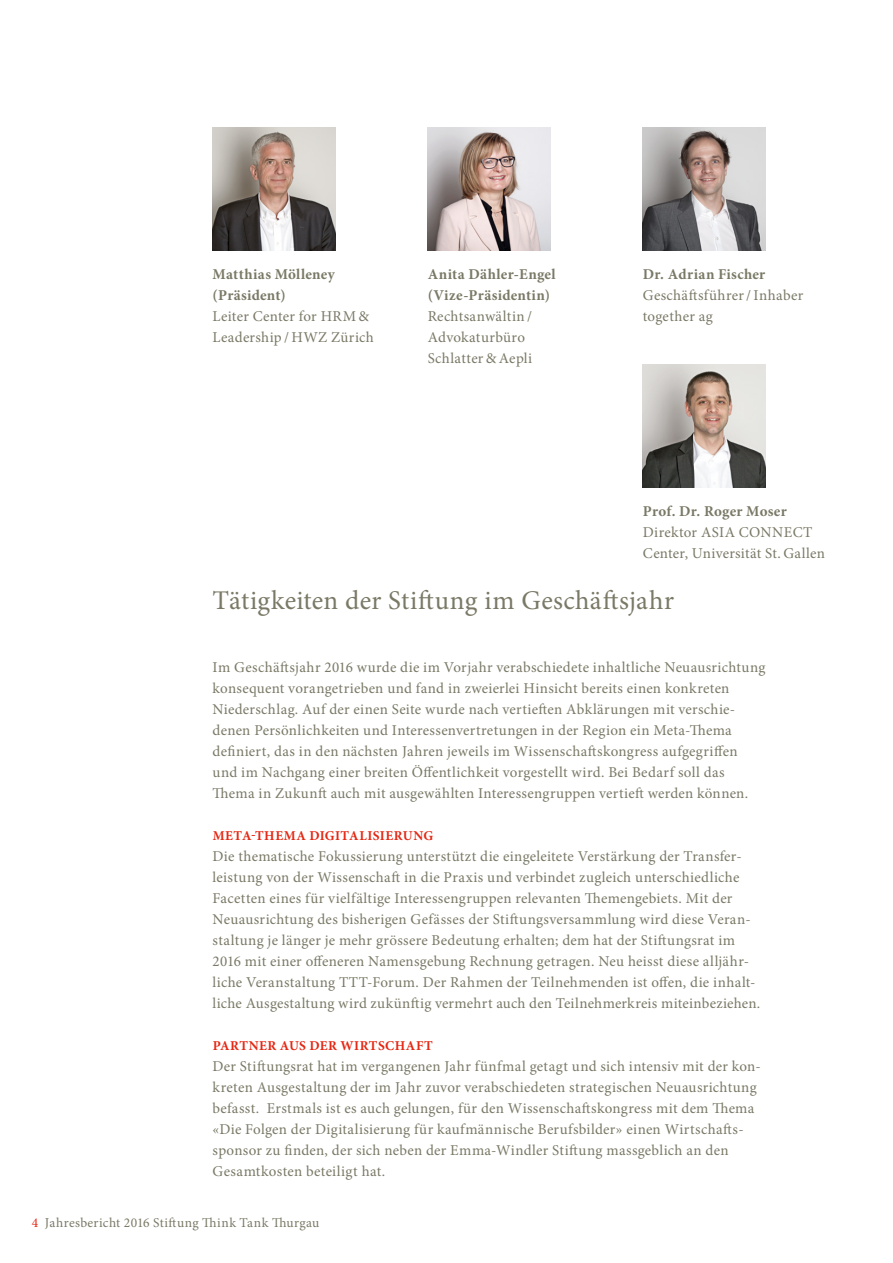
<style>
.page{position:relative;width:893px;height:1263px;background:#fff}
.page>*{position:absolute;margin:0;border:0;box-sizing:border-box;transform-origin:0 0}
.t1{font:27px "Minion Pro";letter-spacing:.01em;color:#7a7966}
.t2{font:15px/21px "Minion Pro";letter-spacing:.02em;color:#7a7966}
.t3{font:700 15px/21px "Minion Pro";letter-spacing:.02em;color:#7a7966}
.t4{font:700 13.5px "Minion Pro";letter-spacing:.035em;color:#e52713}
.t5{font:13.5px "Minion Pro";letter-spacing:.025em;color:#7a7966}
.s1{color:#e52713}
</style>
<div class="page">
<img style="left:428px;top:128px;width:122px;height:122px">
<img style="left:213px;top:128px;width:122px;height:122px">
<img style="left:643px;top:128px;width:122px;height:122px">
<img style="left:643px;top:365px;width:122px;height:122px">
<p class="t3" style="left:213px;top:264px;width:124px">Matthias Mölleney (Präsident)</p>
<p class="t2" style="left:213px;top:306px;width:163px">Leiter Center for HRM &amp;<br>Leadership / HWZ Zürich</p>
<p class="t3" style="left:428px;top:264px;width:129px">Anita Dähler-Engel (Vize-Präsidentin)</p>
<p class="t2" style="left:428px;top:306px;width:106px">Rechtsanwältin /<br>Advokaturbüro<br>Schlatter &amp; Aepli</p>
<p class="t3" style="left:643px;top:264px;width:124px">Dr. Adrian Fischer</p>
<p class="t2" style="left:643px;top:285px;width:162px">Geschäftsführer/Inhaber together ag</p>
<p class="t3" style="left:643px;top:501px;width:145px">Prof. Dr. Roger Moser</p>
<p class="t2" style="left:643px;top:522px;width:184px">Direktor ASIA CONNECT<br>Center, Universität St. Gallen</p>
<h1 class="t1" style="left:213px;top:582px;width:463px">Tätigkeiten der Stiftung im Geschäftsjahr</h1>
<p class="t2" style="left:213px;top:657px;width:554px">Im Geschäftsjahr 2016 wurde die im Vorjahr verabschiedete inhaltliche Neuausrichtung konsequent vorangetrieben und fand in zweierlei Hinsicht bereits einen konkreten Niederschlag. Auf der einen Seite wurde nach vertieften Abklärungen mit verschie&shy;denen Persönlichkeiten und Interessenvertretungen in der Region ein Meta-Thema definiert, das in den nächsten Jahren jeweils im Wissenschaftskongress aufgegriffen und im Nachgang einer breiten Öffentlichkeit vorgestellt wird. Bei Bedarf soll das Thema in Zukunft auch mit ausgewählten Interessengruppen vertieft werden können.</p>
<p class="t4" style="left:213px;top:826px;width:222px">META-THEMA DIGITALISIERUNG</p>
<p class="t2" style="left:213px;top:846px;width:549px">Die thematische Fokussierung unterstützt die eingeleitete Verstärkung der Transfer&shy;leistung von der Wissenschaft in die Praxis und verbindet zugleich unterschiedliche Facetten eines für vielfältige Interessengruppen relevanten Themengebiets. Mit der Neuausrichtung des bisherigen Gefässes der Stiftungsversammlung wird diese Veran&shy;staltung je länger je mehr grössere Bedeutung erhalten; dem hat der Stiftungsrat im 2016 mit einer offeneren Namensgebung Rechnung getragen. Neu heisst diese alljähr&shy;liche Veranstaltung TTT-Forum. Der Rahmen der Teilnehmenden ist offen, die inhalt&shy;liche Ausgestaltung wird zukünftig vermehrt auch den Teilnehmerkreis miteinbeziehen.</p>
<p class="t4" style="left:213px;top:1036px;width:222px">PARTNER AUS DER WIRTSCHAFT</p>
<p class="t2" style="left:213px;top:1056px;width:550px">Der Stiftungsrat hat im vergangenen Jahr fünfmal getagt und sich intensiv mit der kon&shy;kreten Ausgestaltung der im Jahr zuvor verabschiedeten strategischen Neuausrichtung befasst. Erstmals ist es auch gelungen, für den Wissenschaftskongress mit dem Thema «Die Folgen der Digitalisierung für kaufmännische Berufsbilder» einen Wirtschafts&shy;sponsor zu finden, der sich neben der Emma-Windler Stiftung massgeblich an den Gesamtkosten beteiligt hat.</p>
<p class="t5" style="left:32px;top:1214px;width:289px"><span class="s1">4</span> Jahresbericht 2016 Stiftung Think Tank Thurgau</p>
</div>
